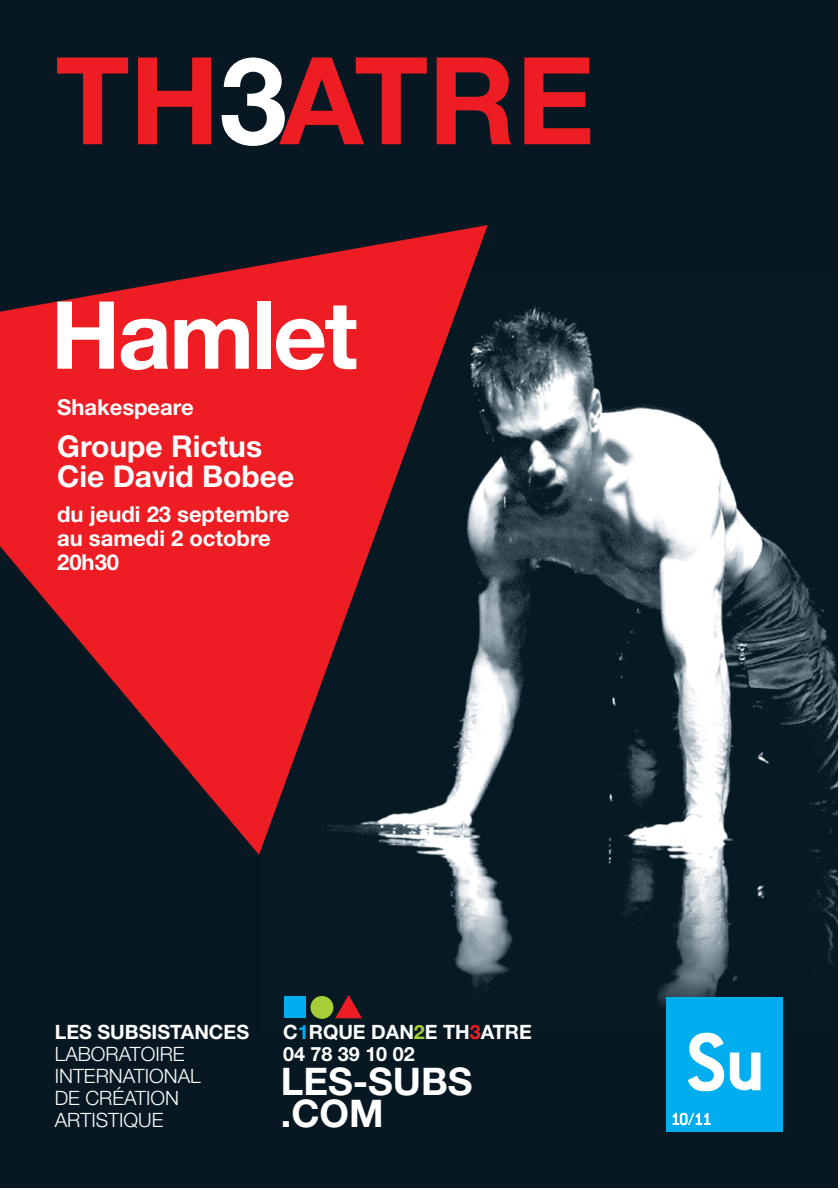
<style>
.page{position:relative;width:840px;height:1190px;background:#fff}
.page>*{position:absolute;margin:0;border:0;box-sizing:border-box;transform-origin:0 0}
.t1{font:700 121.4px "Helvetica Neue";color:#ee1d23}
.t2{font:700 94px "Helvetica Neue";letter-spacing:-.03em;color:#fff}
.t3{font:700 38px/31.8px "Helvetica Neue";color:#fff}
.t4{font:700 30px/30px "Helvetica Neue";color:#fff}
.t5{font:700 22px/24px "Helvetica Neue";color:#fff}
.t6{font:300 19.8px/22px "Helvetica Neue";color:#fff}
.t7{font:700 19.8px/22px "Helvetica Neue";color:#fff}
.s1{color:#fff}
.s2{color:#00aeef}
.s3{color:#a6ce39}
.s4{color:#ee1d23}
</style>
<div class="page">
<div style="left:0;top:0;width:838px;height:1188px;background:#071822"></div>
<img style="left:310px;top:306px;width:528px;height:729px">
<svg style="left:0;top:225px;width:488px;height:630px;fill:#ee1d23"></svg>
<div style="left:667px;top:997px;width:116px;height:135px;background:#00aeef"></div>
<svg style="left:688px;top:1033px;width:36px;height:58px"></svg>
<svg style="left:730px;top:1053px;width:31px;height:37px"></svg>
<svg style="left:672px;top:1113px;width:39px;height:12px"></svg>
<div style="left:311px;top:996px;width:22px;height:23px;background:#a6ce39;border-radius:50%"></div>
<div style="left:284px;top:996px;width:22px;height:22px;background:#00aeef"></div>
<svg style="left:335px;top:995px;width:27px;height:23px"></svg>
<h1 class="t1" style="left:56px;top:58px;width:541px">TH<span class="s1">3</span>ATRE</h1>
<h2 class="t2" style="left:51px;top:302px;width:308px">Hamlet</h2>
<p class="t5" style="left:57px;top:398px;width:138px">Shakespeare</p>
<h3 class="t4" style="left:57px;top:434px;width:239px">Groupe Rictus<br>Cie David Bobee</h3>
<p class="t5" style="left:57px;top:504px;width:234px">du jeudi 23 septembre au samedi 2 octobre<br>20h30</p>
<p class="t7" style="left:55px;top:1023px;width:196px">LES SUBSISTANCES</p>
<p class="t6" style="left:55px;top:1045px;width:147px">LABORATOIRE<br>INTERNATIONAL<br>DE CRÉATION<br>ARTISTIQUE</p>
<p class="t7" style="left:283px;top:1023px;width:250px">C<span class="s2">1</span>RQUE DAN<span class="s3">2</span>E TH<span class="s4">3</span>ATRE<br>04 78 39 10 02</p>
<h3 class="t3" style="left:281px;top:1069px;width:193px">LES-SUBS .COM</h3>
</div>
